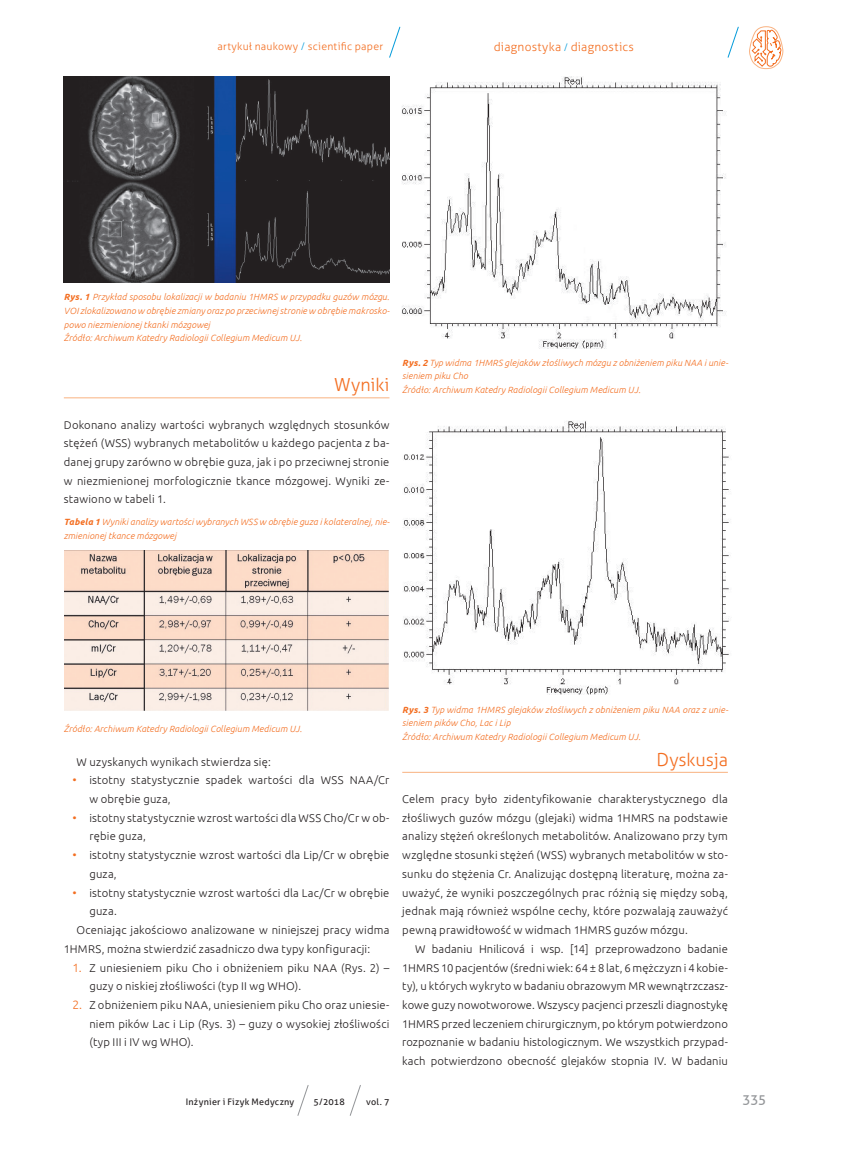
<style>
.page{position:relative;width:862px;height:1149px;background:#fff}
.page>*{position:absolute;margin:0;border:0;box-sizing:border-box;transform-origin:0 0}
.t1{font:300 18px "Aller";letter-spacing:-.005em;color:#f36e21}
.t2{font:13.5px "Aller";color:#939598}
.t3{font:300 12px "Aller";letter-spacing:.02em;color:#f36e21}
.t4{font:300 11.25px/18.8px "Ubuntu";letter-spacing:.02em;color:#231f20;text-align:justify}
.t5{font:300 10.5px "Aller";letter-spacing:.025em;color:#f36e21}
.t6{font:italic 300 9px/13.5px "Ubuntu";letter-spacing:.015em;color:#f36e21}
.t7{font:9px "Aller";letter-spacing:.025em;color:#231f20}
.s1{color:#049bda}
.s2{font-size:10.5px;color:#049bda}
.s3{font-weight:700}
.s4{font-size:12px;color:#f36e21}
</style>
<div class="page">
<svg style="left:297px;top:1085px;width:11px;height:30px"></svg>
<svg style="left:389px;top:26px;width:11px;height:32px"></svg>
<svg style="left:350px;top:1085px;width:10px;height:30px"></svg>
<svg style="left:727px;top:27px;width:11px;height:31px"></svg>
<svg style="left:749px;top:26px;width:34px;height:43px"></svg>
<hr style="left:64px;top:397px;width:325px;height:1px;background:#f9b281">
<img style="left:64px;top:550px;width:324px;height:160px">
<img style="left:64px;top:77px;width:325px;height:206px">
<img style="left:402px;top:77px;width:325px;height:271px">
<img style="left:403px;top:421px;width:328px;height:273px">
<hr style="left:402px;top:771px;width:325px;height:1px;background:#f9b281">
<p class="t5" style="left:217px;top:40px;width:167px">artykuł naukowy <span class="s1">/</span> scientific paper</p>
<p class="t3" style="left:493px;top:40px;width:142px">diagnostyka <span class="s2">/</span> diagnostics</p>
<p class="t6" style="left:64px;top:290px;width:327px"><span class="s3">Rys. 1</span> Przykład sposobu lokalizacji w badaniu 1HMRS w przypadku guzów mózgu.<br>VOI zlokalizowano w obrębie zmiany oraz po przeciwnej stronie w obrębie makrosko&shy;powo niezmienionej tkanki mózgowej<br>Źródło: Archiwum Katedry Radiologii Collegium Medicum UJ.</p>
<h1 class="t1" style="left:334px;top:374px;width:57px">Wyniki</h1>
<p class="t4" style="left:64px;top:415px;width:327px">Dokonano analizy wartości wybranych względnych stosunków stężeń (WSS) wybranych metabolitów u każdego pacjenta z ba&shy;danej grupy zarówno w obrębie guza, jak i po przeciwnej stronie w niezmienionej morfologicznie tkance mózgowej. Wyniki ze&shy;stawiono w tabeli 1.</p>
<p class="t6" style="left:64px;top:515px;width:327px"><span class="s3">Tabela 1</span> Wyniki analizy wartości wybranych WSS w obrębie guza i kolateralnej, nie&shy;zmienionej tkance mózgowej</p>
<p class="t6" style="left:402px;top:355px;width:327px"><span class="s3">Rys. 2</span> Typ widma 1HMRS glejaków złośliwych mózgu z obniżeniem piku NAA i unie&shy;sieniem piku Cho<br>Źródło: Archiwum Katedry Radiologii Collegium Medicum UJ.</p>
<p class="t6" style="left:64px;top:721px;width:240px">Źródło: Archiwum Katedry Radiologii Collegium Medicum UJ.</p>
<p class="t4" style="left:77px;top:751px;width:196px">W uzyskanych wynikach stwierdza się:</p>
<p class="t4" style="left:89px;top:770px;width:301px;text-indent:-17px"><span class="s4">•</span> istotny statystycznie spadek wartości dla WSS NAA/Cr w obrębie guza,</p>
<p class="t4" style="left:89px;top:807px;width:301px;text-indent:-17px"><span class="s4">•</span> istotny statystycznie wzrost wartości dla WSS Cho/Cr w ob&shy;rębie guza,</p>
<p class="t4" style="left:89px;top:845px;width:301px;text-indent:-17px"><span class="s4">•</span> istotny statystycznie wzrost wartości dla Lip/Cr w obrębie guza,</p>
<p class="t4" style="left:72px;top:882px;width:318px"><span class="s4">•</span> istotny statystycznie wzrost wartości dla Lac/Cr w obrębie</p>
<p class="t4" style="left:89px;top:901px;width:29px">guza.</p>
<p class="t4" style="left:77px;top:920px;width:314px">Oceniając jakościowo analizowane w niniejszej pracy widma</p>
<p class="t4" style="left:64px;top:938px;width:307px">1HMRS, można stwierdzić zasadniczo dwa typy konfiguracji:</p>
<p class="t4" style="left:89px;top:957px;width:301px;text-indent:-17px"><span class="s4">1.</span> Z uniesieniem piku Cho i obniżeniem piku NAA (Rys. 2) – guzy o niskiej złośliwości (typ II wg WHO).</p>
<p class="t4" style="left:89px;top:994px;width:301px;text-indent:-17px"><span class="s4">2.</span> Z obniżeniem piku NAA, uniesieniem piku Cho oraz uniesie&shy;niem pików Lac i Lip (Rys. 3) – guzy o wysokiej złośliwości (typ III i IV wg WHO).</p>
<p class="t6" style="left:402px;top:702px;width:327px"><span class="s3">Rys. 3</span> Typ widma 1HMRS glejaków złośliwych z obniżeniem piku NAA oraz z unie&shy;sieniem pików Cho, Lac i Lip<br>Źródło: Archiwum Katedry Radiologii Collegium Medicum UJ.</p>
<h1 class="t1" style="left:656px;top:748px;width:73px">Dyskusja</h1>
<p class="t4" style="left:402px;top:789px;width:327px">Celem pracy było zidentyfikowanie charakterystycznego dla złośliwych guzów mózgu (glejaki) widma 1HMRS na podstawie analizy stężeń określonych metabolitów. Analizowano przy tym względne stosunki stężeń (WSS) wybranych metabolitów w sto&shy;sunku do stężenia Cr. Analizując dostępną literaturę, można za&shy;uważyć, że wyniki poszczególnych prac różnią się między sobą, jednak mają również wspólne cechy, które pozwalają zauważyć pewną prawidłowość w widmach 1HMRS guzów mózgu.</p>
<p class="t4" style="left:402px;top:938px;width:327px;text-indent:13px">W badaniu Hnilicová i wsp. [14] przeprowadzono badanie 1HMRS 10 pacjentów (średni wiek: 64 ± 8 lat, 6 mężczyzn i 4 kobie&shy;ty), u których wykryto w badaniu obrazowym MR wewnątrzczasz&shy;kowe guzy nowotworowe. Wszyscy pacjenci przeszli diagnostykę 1HMRS przed leczeniem chirurgicznym, po którym potwierdzono rozpoznanie w badaniu histologicznym. We wszystkich przypad&shy;kach potwierdzono obecność glejaków stopnia IV. W badaniu</p>
<p class="t7" style="left:185px;top:1095px;width:110px">Inżynier i Fizyk Medyczny</p>
<p class="t7" style="left:313px;top:1095px;width:33px">5/2018</p>
<p class="t7" style="left:366px;top:1095px;width:25px">vol. 7</p>
<p class="t2" style="left:742px;top:1090px;width:25px">335</p>
</div>
